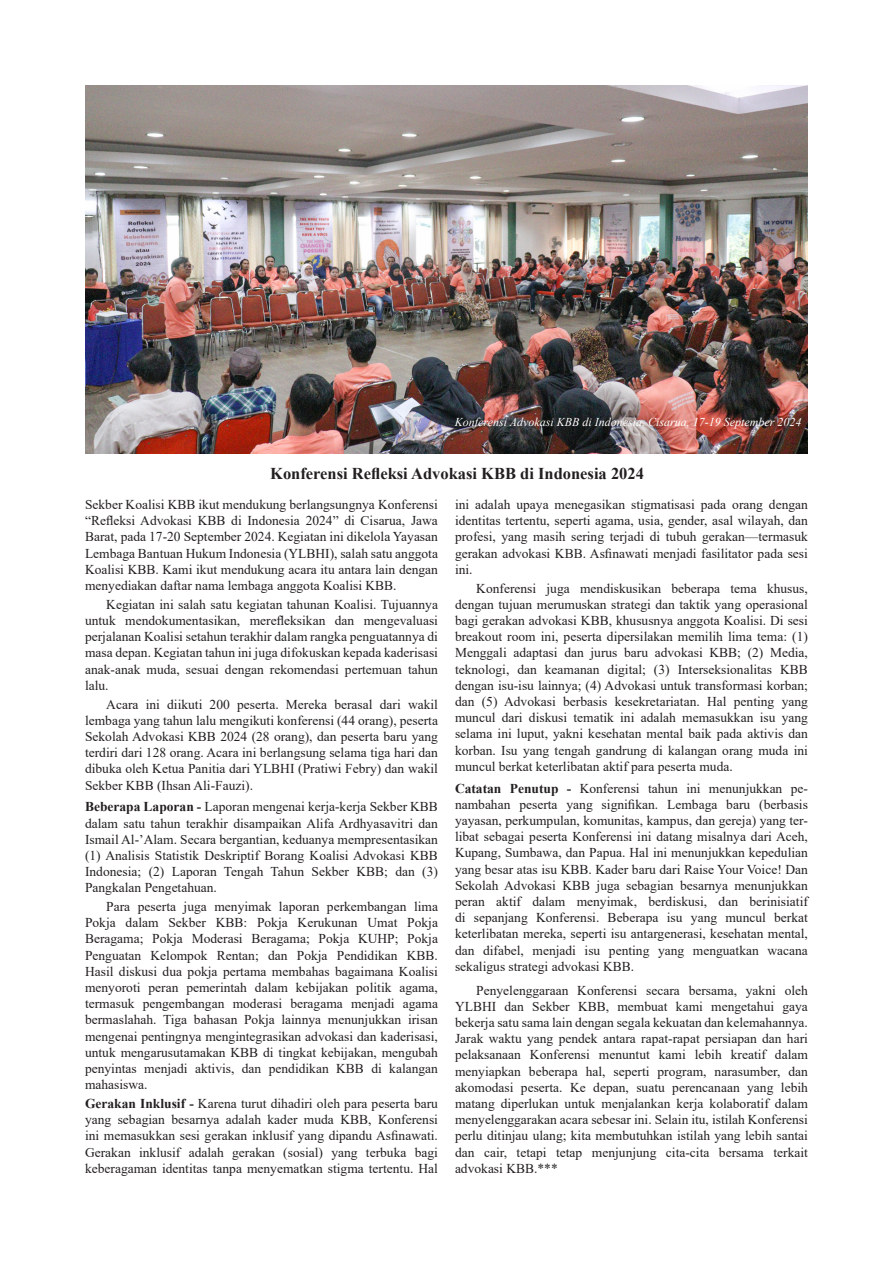
<style>
.page{position:relative;width:893px;height:1263px;background:#fff}
.page>*{position:absolute;margin:0;border:0;box-sizing:border-box;transform-origin:0 0}
.Sub_Sub_Bab{font:700 16.5px "Times New Roman";color:#231f20}
.Isi{font:13.5px/16.2px "Times New Roman";color:#231f20;text-align:justify}
.Sub_Sub_Bab-2{font:13.5px/16.2px "Times New Roman";color:#231f20;text-align:justify}
.Isi-2{font:italic 12px "Times New Roman";color:#fff}
.s1{font-weight:700}
</style>
<div class="page">
<img style="left:85px;top:85px;width:723px;height:369px">
<p class="Isi-2" style="left:455px;top:414px;width:348px">Konferensi Advokasi KBB di Indonesia, Cisarua, 17-19 September 2024</p>
<p class="Sub_Sub_Bab" style="left:270px;top:461px;width:375px">Konferensi Refleksi Advokasi KBB di Indonesia 2024</p>
<p class="Isi" style="left:85px;top:496px;width:354px">Sekber Koalisi KBB ikut mendukung berlangsungnya Konferensi “Refleksi Advokasi KBB di Indonesia 2024” di Cisarua, Jawa Barat, pada 17-20 September 2024. Kegiatan ini dikelola Yayasan Lembaga Bantuan Hukum Indonesia (YLBHI), salah satu anggota Koalisi KBB. Kami ikut mendukung acara itu antara lain dengan menyediakan daftar nama lembaga anggota Koalisi KBB.</p>
<p class="Isi" style="left:85px;top:596px;width:354px;text-indent:21px">Kegiatan ini salah satu kegiatan tahunan Koalisi. Tujuannya untuk mendokumentasikan, merefleksikan dan mengevaluasi perjalanan Koalisi setahun terakhir dalam rangka penguatannya di masa depan. Kegiatan tahun ini juga difokuskan kepada kaderisasi anak-anak muda, sesuai dengan rekomendasi pertemuan tahun lalu.</p>
<p class="Isi" style="left:85px;top:695px;width:354px;text-indent:21px">Acara ini diikuti 200 peserta. Mereka berasal dari wakil lembaga yang tahun lalu mengikuti konferensi (44 orang), peserta Sekolah Advokasi KBB 2024 (28 orang), dan peserta baru yang terdiri dari 128 orang. Acara ini berlangsung selama tiga hari dan dibuka oleh Ketua Panitia dari YLBHI (Pratiwi Febry) dan wakil Sekber KBB (Ihsan Ali-Fauzi).</p>
<p class="Sub_Sub_Bab-2" style="left:85px;top:798px;width:354px"><span class="s1">Beberapa Laporan -</span> Laporan mengenai kerja-kerja Sekber KBB dalam satu tahun terakhir disampaikan Alifa Ardhyasavitri dan Ismail Al-’Alam. Secara bergantian, keduanya mempresentasikan (1) Analisis Statistik Deskriptif Borang Koalisi Advokasi KBB Indonesia; (2) Laporan Tengah Tahun Sekber KBB; dan (3)<br>Pangkalan Pengetahuan.</p>
<p class="Isi" style="left:85px;top:898px;width:354px;text-indent:21px">Para peserta juga menyimak laporan perkembangan lima Pokja dalam Sekber KBB: Pokja Kerukunan Umat Pokja Beragama; Pokja Moderasi Beragama; Pokja KUHP; Pokja Penguatan Kelompok Rentan; dan Pokja Pendidikan KBB.<br>Hasil diskusi dua pokja pertama membahas bagaimana Koalisi menyoroti peran pemerintah dalam kebijakan politik agama, termasuk pengembangan moderasi beragama menjadi agama bermaslahah. Tiga bahasan Pokja lainnya menunjukkan irisan mengenai pentingnya mengintegrasikan advokasi dan kaderisasi, untuk mengarusutamakan KBB di tingkat kebijakan, mengubah penyintas menjadi aktivis, dan pendidikan KBB di kalangan mahasiswa.</p>
<p class="Sub_Sub_Bab-2" style="left:85px;top:1095px;width:354px"><span class="s1">Gerakan Inklusif -</span> Karena turut dihadiri oleh para peserta baru yang sebagian besarnya adalah kader muda KBB, Konferensi ini memasukkan sesi gerakan inklusif yang dipandu Asfinawati.<br>Gerakan inklusif adalah gerakan (sosial) yang terbuka bagi keberagaman identitas tanpa menyematkan stigma tertentu. Hal</p>
<p class="Sub_Sub_Bab-2" style="left:455px;top:496px;width:354px">ini adalah upaya menegasikan stigmatisasi pada orang dengan identitas tertentu, seperti agama, usia, gender, asal wilayah, dan profesi, yang masih sering terjadi di tubuh gerakan—termasuk gerakan advokasi KBB. Asfinawati menjadi fasilitator pada sesi ini.</p>
<p class="Isi" style="left:455px;top:579px;width:354px;text-indent:21px">Konferensi juga mendiskusikan beberapa tema khusus, dengan tujuan merumuskan strategi dan taktik yang operasional bagi gerakan advokasi KBB, khususnya anggota Koalisi. Di sesi breakout room ini, peserta dipersilakan memilih lima tema: (1)<br>Menggali adaptasi dan jurus baru advokasi KBB; (2) Media, teknologi, dan keamanan digital; (3) Interseksionalitas KBB dengan isu-isu lainnya; (4) Advokasi untuk transformasi korban; dan (5) Advokasi berbasis kesekretariatan. Hal penting yang muncul dari diskusi tematik ini adalah memasukkan isu yang selama ini luput, yakni kesehatan mental baik pada aktivis dan korban. Isu yang tengah gandrung di kalangan orang muda ini muncul berkat keterlibatan aktif para peserta muda.</p>
<p class="Sub_Sub_Bab-2" style="left:455px;top:779px;width:354px"><span class="s1">Catatan Penutup -</span> Konferensi tahun ini menunjukkan pe&shy;nambahan peserta yang signifikan. Lembaga baru (berbasis yayasan, perkumpulan, komunitas, kampus, dan gereja) yang ter&shy;libat sebagai peserta Konferensi ini datang misalnya dari Aceh, Kupang, Sumbawa, dan Papua. Hal ini menunjukkan kepedulian yang besar atas isu KBB. Kader baru dari Raise Your Voice! Dan Sekolah Advokasi KBB juga sebagian besarnya menunjukkan peran aktif dalam menyimak, berdiskusi, dan berinisiatif di sepanjang Konferensi. Beberapa isu yang muncul berkat keterlibatan mereka, seperti isu antargenerasi, kesehatan mental, dan difabel, menjadi isu penting yang menguatkan wacana sekaligus strategi advokasi KBB.</p>
<p class="Isi" style="left:455px;top:981px;width:354px;text-indent:21px">Penyelenggaraan Konferensi secara bersama, yakni oleh YLBHI dan Sekber KBB, membuat kami mengetahui gaya bekerja satu sama lain dengan segala kekuatan dan kelemahannya.<br>Jarak waktu yang pendek antara rapat-rapat persiapan dan hari pelaksanaan Konferensi menuntut kami lebih kreatif dalam menyiapkan beberapa hal, seperti program, narasumber, dan akomodasi peserta. Ke depan, suatu perencanaan yang lebih matang diperlukan untuk menjalankan kerja kolaboratif dalam menyelenggarakan acara sebesar ini. Selain itu, istilah Konferensi perlu ditinjau ulang; kita membutuhkan istilah yang lebih santai dan cair, tetapi tetap menjunjung cita-cita bersama terkait advokasi KBB.***</p>
</div>
